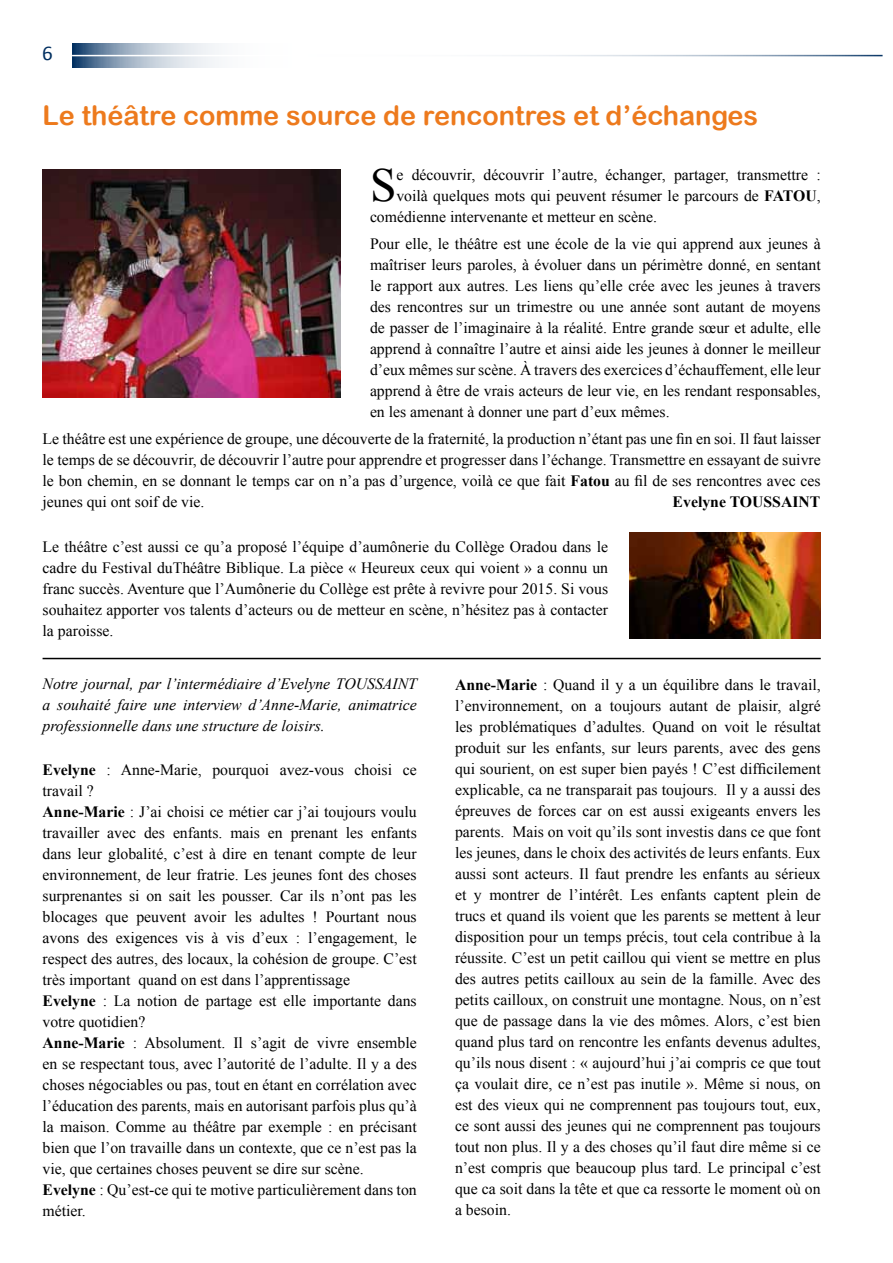
<style>
.page{position:relative;width:893px;height:1263px;background:#fff}
.page>*{position:absolute;margin:0;border:0;box-sizing:border-box;transform-origin:0 0}
.t1{font:47.4px "Times New Roman";color:#000}
.t2{font:27px "Arial Rounded MT Bold";color:#ed7a1d}
.t3{font:21px "Calibri";color:#002f60}
.t4{font:15.75px/21px "Times New Roman";color:#000;text-align:justify}
.t5{font:italic 15.75px/21px "Times New Roman";color:#000;text-align:justify}
.t6{font:700 15.75px "Times New Roman";color:#000}
.s1{font-weight:700}
</style>
<div class="page">
<svg style="left:72px;top:44px;width:147px;height:23px;background:#a7b7c8"></svg>
<hr style="left:72px;top:55px;width:811px;height:1px;background:#fff">
<hr style="left:43px;top:658px;width:778px;height:1px;background:#000">
<img style="left:629px;top:532px;width:192px;height:107px">
<img style="left:43px;top:169px;width:297px;height:229px">
<h3 class="t3" style="left:42px;top:39px;width:12px">6</h3>
<h2 class="t2" style="left:43px;top:100px;width:717px">Le théâtre comme source de rencontres et d’échanges</h2>
<h1 class="t1" style="left:370px;top:153px;width:28px">S</h1>
<p class="t4" style="left:396px;top:164px;width:426px">e découvrir, découvrir l’autre, échanger, partager, transmettre :</p>
<p class="t4" style="left:396px;top:185px;width:426px">voilà quelques mots qui peuvent résumer le parcours de <span class="s1">FATOU</span>,</p>
<p class="t4" style="left:370px;top:206px;width:288px">comédienne intervenante et metteur en scène.</p>
<p class="t4" style="left:370px;top:233px;width:452px">Pour elle, le théâtre est une école de la vie qui apprend aux jeunes à maîtriser leurs paroles, à évoluer dans un périmètre donné, en sentant le rapport aux autres. Les liens qu’elle crée avec les jeunes à travers des rencontres sur un trimestre ou une année sont autant de moyens de passer de l’imaginaire à la réalité. Entre grande sœur et adulte, elle apprend à connaître l’autre et ainsi aide les jeunes à donner le meilleur d’eux mêmes sur scène. À travers des exercices d’échauffement, elle leur apprend à être de vrais acteurs de leur vie, en les rendant responsables, en les amenant à donner une part d’eux mêmes.</p>
<p class="t4" style="left:43px;top:428px;width:780px">Le théâtre est une expérience de groupe, une découverte de la fraternité, la production n’étant pas une fin en soi. Il faut laisser le temps de se découvrir, de découvrir l’autre pour apprendre et progresser dans l’échange. Transmettre en essayant de suivre le bon chemin, en se donnant le temps car on n’a pas d’urgence, voilà ce que fait <span class="s1">Fatou</span> au fil de ses rencontres avec ces jeunes qui ont soif de vie.</p>
<p class="t6" style="left:673px;top:491px;width:149px">Evelyne TOUSSAINT</p>
<p class="t4" style="left:43px;top:536px;width:567px">Le théâtre c’est aussi ce qu’a proposé l’équipe d’aumônerie du Collège Oradou dans le cadre du Festival duThéâtre Biblique. La pièce « Heureux ceux qui voient » a connu un franc succès. Aventure que l’Aumônerie du Collège est prête à revivre pour 2015. Si vous souhaitez apporter vos talents d’acteurs ou de metteur en scène, n’hésitez pas à contacter la paroisse.</p>
<p class="t5" style="left:43px;top:673px;width:376px">Notre journal, par l’intermédiaire d’Evelyne TOUSSAINT a souhaité faire une interview d’Anne-Marie, animatrice professionnelle dans une structure de loisirs.</p>
<p class="t4" style="left:43px;top:759px;width:376px;text-align:left"><span class="s1">Evelyne</span> : Anne-Marie, pourquoi avez-vous choisi ce travail ?<br><span class="s1">Anne-Marie</span> : J’ai choisi ce métier car j’ai toujours voulu travailler avec des enfants. mais en prenant les enfants dans leur globalité, c’est à dire en tenant compte de leur environnement, de leur fratrie. Les jeunes font des choses surprenantes si on sait les pousser. Car ils n’ont pas les blocages que peuvent avoir les adultes ! Pourtant nous avons des exigences vis à vis d’eux : l’engagement, le respect des autres, des locaux, la cohésion de groupe. C’est très important quand on est dans l’apprentissage<br><span class="s1">Evelyne</span> : La notion de partage est elle importante dans votre quotidien?<br><span class="s1">Anne-Marie</span> : Absolument. Il s’agit de vivre ensemble en se respectant tous, avec l’autorité de l’adulte. Il y a des choses négociables ou pas, tout en étant en corrélation avec l’éducation des parents, mais en autorisant parfois plus qu’à la maison. Comme au théâtre par exemple : en précisant bien que l’on travaille dans un contexte, que ce n’est pas la vie, que certaines choses peuvent se dire sur scène.<br><span class="s1">Evelyne</span> : Qu’est-ce qui te motive particulièrement dans ton métier.</p>
<p class="t4" style="left:455px;top:674px;width:367px"><span class="s1">Anne-Marie</span> : Quand il y a un équilibre dans le travail, l’environnement, on a toujours autant de plaisir, algré les problématiques d’adultes. Quand on voit le résultat produit sur les enfants, sur leurs parents, avec des gens qui sourient, on est super bien payés ! C’est difficilement explicable, ca ne transparait pas toujours. Il y a aussi des épreuves de forces car on est aussi exigeants envers les parents. Mais on voit qu’ils sont investis dans ce que font les jeunes, dans le choix des activités de leurs enfants. Eux aussi sont acteurs. Il faut prendre les enfants au sérieux et y montrer de l’intérêt. Les enfants captent plein de trucs et quand ils voient que les parents se mettent à leur disposition pour un temps précis, tout cela contribue à la réussite. C’est un petit caillou qui vient se mettre en plus des autres petits cailloux au sein de la famille. Avec des petits cailloux, on construit une montagne. Nous, on n’est que de passage dans la vie des mômes. Alors, c’est bien quand plus tard on rencontre les enfants devenus adultes, qu’ils nous disent : « aujourd’hui j’ai compris ce que tout ça voulait dire, ce n’est pas inutile ». Même si nous, on est des vieux qui ne comprennent pas toujours tout, eux, ce sont aussi des jeunes qui ne comprennent pas toujours tout non plus. Il y a des choses qu’il faut dire même si ce n’est compris que beaucoup plus tard. Le principal c’est que ca soit dans la tête et que ca ressorte le moment où on a besoin.</p>
</div>
